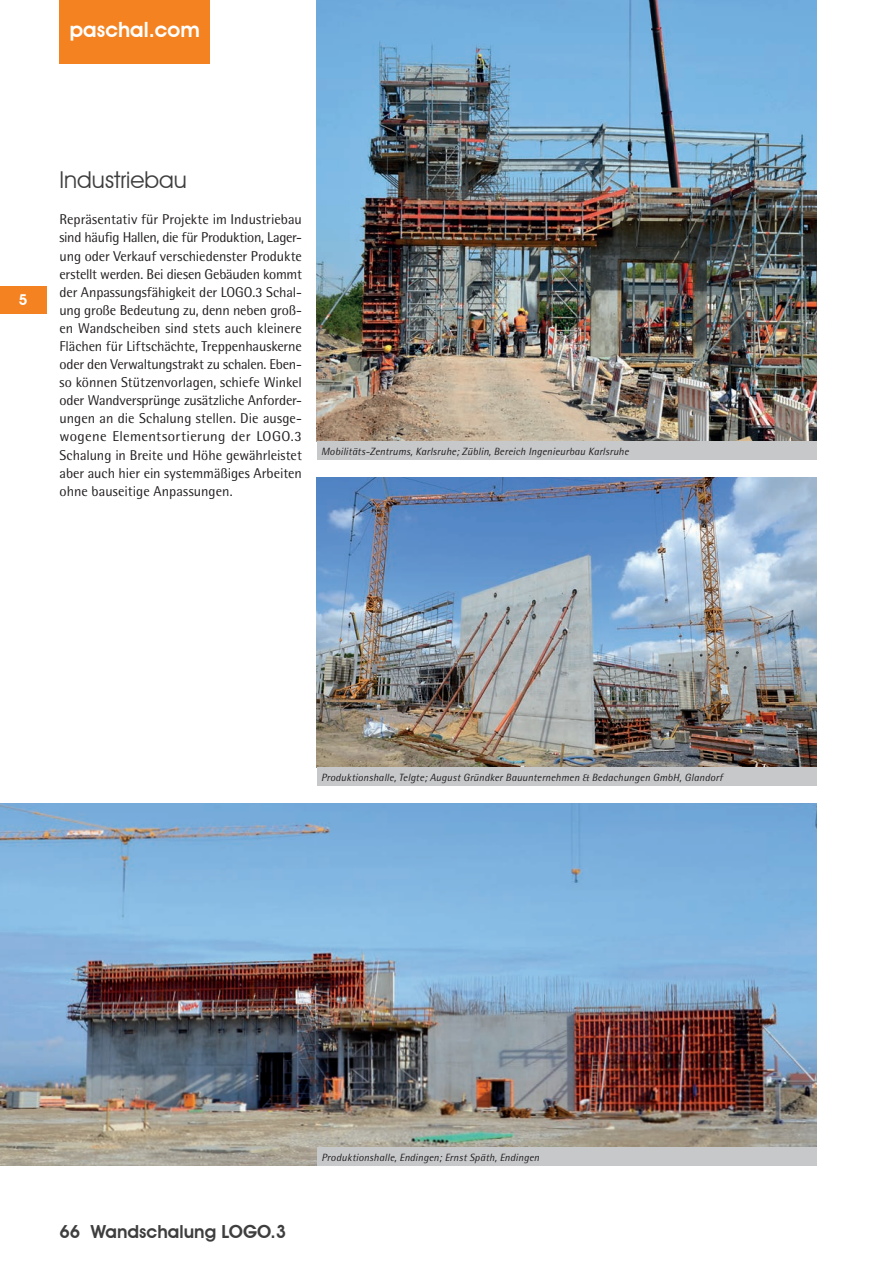
<style>
.page{position:relative;width:893px;height:1263px;background:#fff}
.page>*{position:absolute;margin:0;border:0;box-sizing:border-box;transform-origin:0 0}
.t1{font:23.25px "Avant Garde IT Cby BT";letter-spacing:.005em;color:#3e3e3f}
.t2{font:600 21px "Avant Garde IT Cby BT";color:#fff}
.t3{font:600 18px "Avant Garde IT Cby BT";color:#3e3e3f}
.t4{font:600 15px "Avant Garde IT Cby BT";color:#fff}
.Fließtext{font:14.25px/18.1px "Rotis Semi Sans";color:#231f20;text-align:justify}
.Bildunterschriften{font:italic 10.5px "Rotis Semi Sans";letter-spacing:.01em;color:#231f20}
</style>
<div class="page">
<div style="left:60px;top:0;width:150px;height:64px;background:#f58220"></div>
<img style="left:0;top:803px;width:816px;height:362px">
<img style="left:317px;top:478px;width:499px;height:289px">
<img style="left:317px;top:0;width:499px;height:441px">
<div style="left:317px;top:767px;width:499px;height:18px;background:#c7c8ca"></div>
<div style="left:317px;top:441px;width:499px;height:19px;background:#c7c8ca"></div>
<div style="left:317px;top:1147px;width:499px;height:18px;background:#c7c8ca"></div>
<div style="left:0;top:286px;width:47px;height:27px;background:#f58220"></div>
<h2 class="t2" style="left:70px;top:17px;width:132px">paschal.com</h2>
<p class="t4" style="left:19px;top:291px;width:10px">5</p>
<p class="t1" style="left:60px;top:166px;width:129px">Industriebau</p>
<p class="Fließtext" style="left:60px;top:210px;width:244px">Repräsentativ für Projekte im Industriebau sind häufig Hallen, die für Produktion, Lager&shy;ung oder Verkauf verschiedenster Produkte erstellt werden. Bei diesen Gebäuden kommt der Anpassungsfähigkeit der LOGO.3 Schal&shy;ung große Bedeutung zu, denn neben groß&shy;en Wandscheiben sind stets auch kleinere Flächen für Liftschächte, Treppenhauskerne oder den Verwaltungstrakt zu schalen. Eben&shy;so können Stützenvorlagen, schiefe Winkel oder Wandversprünge zusätzliche Anforder&shy;ungen an die Schalung stellen. Die ausge&shy;wogene Elementsortierung der LOGO.3<br>Schalung in Breite und Höhe gewährleistet aber auch hier ein systemmäßiges Arbeiten ohne bauseitige Anpassungen.</p>
<p class="Bildunterschriften" style="left:321px;top:445px;width:309px">Mobilitäts-Zentrums, Karlsruhe; Züblin, Bereich Ingenieurbau Karlsruhe</p>
<p class="Bildunterschriften" style="left:321px;top:771px;width:403px">Produktionshalle, Telgte; August Gründker Bauunternehmen &amp; Bedachungen GmbH, Glandorf</p>
<p class="t3" style="left:60px;top:1220px;width:228px">66 Wandschalung LOGO.3</p>
<p class="Bildunterschriften" style="left:322px;top:1151px;width:219px">Produktionshalle, Endingen; Ernst Späth, Endingen</p>
</div>
